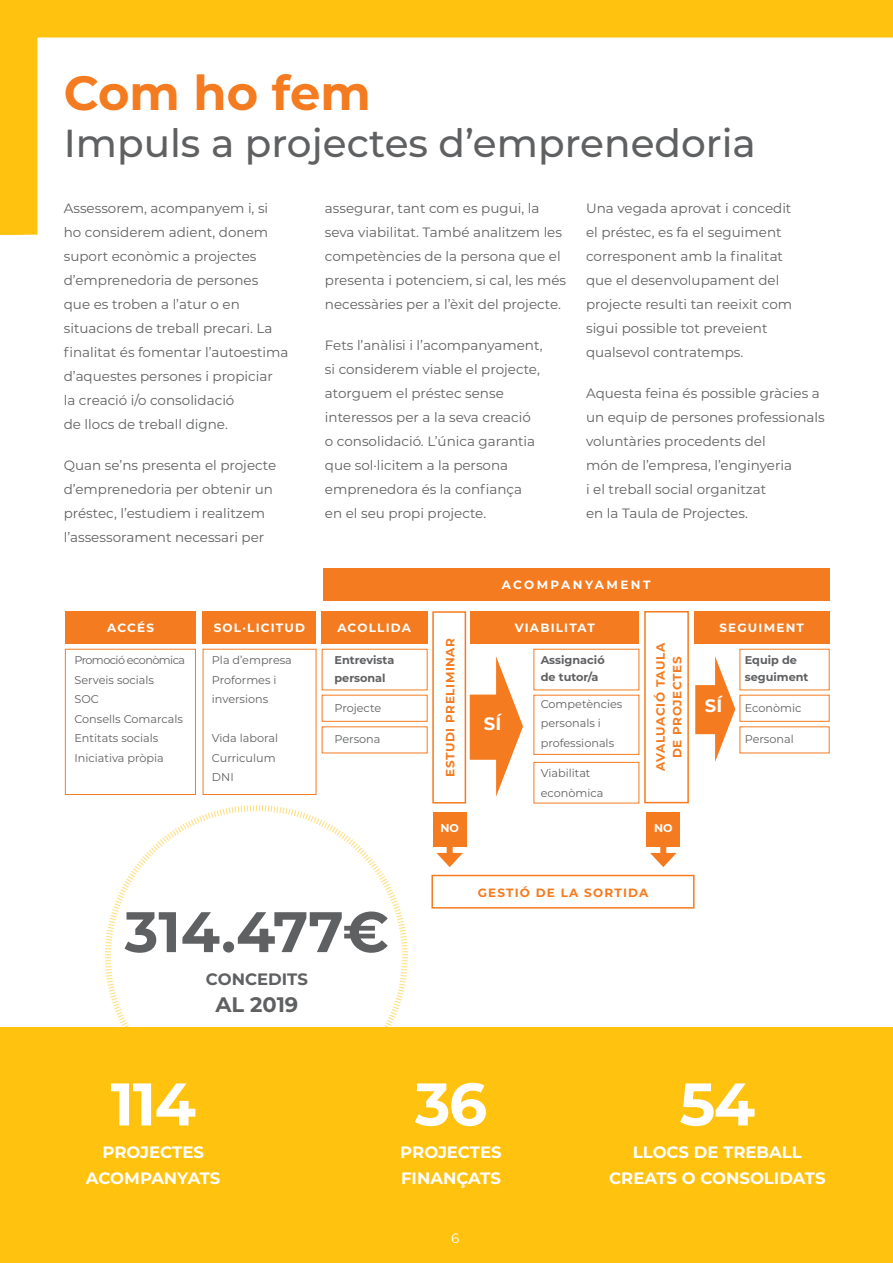
<style>
.page{position:relative;width:893px;height:1263px;background:#fff}
.page>*{position:absolute;margin:0;border:0;box-sizing:border-box;transform-origin:0 0}
.t1{font:700 60px "Montserrat";letter-spacing:-.025em;color:#fff}
.t2{font:700 57px "Montserrat";color:#5f6062}
.t3{font:700 48px "Montserrat";color:#f47b20}
.t4{font:500 39px "Montserrat";color:#5f6062}
.t5{font:700 21px "Montserrat";color:#5f6062}
.t6{font:700 18px "Montserrat";color:#fff}
.t7{font:700 16.5px/25.5px "Montserrat";color:#fff;text-align:center}
.t8{font:700 16.5px "Montserrat";color:#5f6062}
.t9{font:13.5px/24px "Montserrat";color:#5f6062}
.t10{font:13.5px "Montserrat";color:#fff}
.t11{font:700 12px "Montserrat";letter-spacing:.1em;color:#fff}
.t12{font:700 12px/16.5px "Montserrat";letter-spacing:.05em;color:#f47b20;text-align:center}
.t13{font:700 12px "Montserrat";letter-spacing:.1em;color:#f47b20}
.t14{font:700 12px "Montserrat";letter-spacing:.2em;color:#fff}
.t15{font:11.25px/19.5px "Montserrat";color:#5f6062}
.t16{font:700 11.25px/16.5px "Montserrat";color:#5f6062}
.t17{font:700 11.25px "Montserrat";color:#fff}
</style>
<div class="page">
<div style="left:0;top:1027px;width:893px;height:236px;background:#ffc20e"></div>
<svg style="left:0;top:0;width:893px;height:235px"></svg>
<svg style="left:104px;top:805px;width:305px;height:223px"></svg>
<div style="left:322px;top:695px;width:106px;height:27px;border:1px solid #f47b20"></div>
<div style="left:739px;top:695px;width:91px;height:27px;border:1px solid #f47b20"></div>
<div style="left:65px;top:611px;width:131px;height:32px;background:#f47b20"></div>
<div style="left:203px;top:611px;width:113px;height:32px;background:#f47b20"></div>
<div style="left:321px;top:611px;width:106px;height:32px;background:#f47b20"></div>
<div style="left:471px;top:611px;width:168px;height:32px;background:#f47b20"></div>
<div style="left:431px;top:875px;width:263px;height:33px;border:2px solid #f47b20"></div>
<div style="left:323px;top:569px;width:507px;height:32px;background:#f47b20"></div>
<div style="left:694px;top:611px;width:136px;height:32px;background:#f47b20"></div>
<div style="left:432px;top:611px;width:34px;height:192px;border:2px solid #f47b20"></div>
<div style="left:644px;top:611px;width:45px;height:192px;border:2px solid #f47b20"></div>
<div style="left:647px;top:812px;width:33px;height:34px;background:#f47b20"></div>
<div style="left:660px;top:842px;width:6px;height:16px;background:#f47b20"></div>
<svg style="left:650px;top:853px;width:26px;height:14px"></svg>
<div style="left:433px;top:812px;width:33px;height:34px;background:#f47b20"></div>
<div style="left:447px;top:842px;width:6px;height:16px;background:#f47b20"></div>
<svg style="left:436px;top:853px;width:27px;height:14px"></svg>
<svg style="left:470px;top:656px;width:53px;height:141px"></svg>
<svg style="left:695px;top:656px;width:40px;height:106px"></svg>
<div style="left:65px;top:649px;width:131px;height:146px;border:1px solid #f47b20"></div>
<div style="left:533px;top:762px;width:106px;height:41px;border:1px solid #f47b20"></div>
<div style="left:533px;top:695px;width:106px;height:60px;border:1px solid #f47b20"></div>
<div style="left:0;top:1028px;width:893px;height:199px;background:#ffc20e"></div>
<h3 class="t3" style="left:64px;top:59px;width:309px">Com ho fem</h3>
<h3 class="t4" style="left:64px;top:116px;width:694px">Impuls a projectes d’emprenedoria</h3>
<p class="t9" style="left:64px;top:196px;width:226px">Assessorem, acompanyem i, si ho considerem adient, donem suport econòmic a projectes d’emprenedoria de persones<br>que es troben a l’atur o en situacions de treball precari. La finalitat és fomentar l’autoestima d’aquestes persones i propiciar<br>la creació i/o consolidació<br>de llocs de treball digne.</p>
<p class="t9" style="left:64px;top:453px;width:214px">Quan se’ns presenta el projecte d’emprenedoria per obtenir un préstec, l’estudiem i realitzem l’assessorament necessari per</p>
<p class="t9" style="left:325px;top:196px;width:243px">assegurar, tant com es pugui, la seva viabilitat. També analitzem les competències de la persona que el presenta i potenciem, si cal, les més necessàries per a l’èxit del projecte.</p>
<p class="t9" style="left:325px;top:333px;width:219px">Fets l’anàlisi i l’acompanyament, si considerem viable el projecte, atorguem el préstec sense interessos per a la seva creació o consolidació. L’única garantia que sol·licitem a la persona emprenedora és la confiança en el seu propi projecte.</p>
<p class="t9" style="left:586px;top:196px;width:208px">Una vegada aprovat i concedit el préstec, es fa el seguiment corresponent amb la finalitat que el desenvolupament del projecte resulti tan reeixit com sigui possible tot preveient qualsevol contratemps.</p>
<p class="t9" style="left:586px;top:381px;width:240px">Aquesta feina és possible gràcies a un equip de persones professionals voluntàries procedents del<br>món de l’empresa, l’enginyeria<br>i el treball social organitzat<br>en la Taula de Projectes.</p>
<p class="t14" style="left:502px;top:576px;width:150px">ACOMPANYAMENT</p>
<p class="t11" style="left:107px;top:619px;width:48px">ACCÉS</p>
<p class="t11" style="left:214px;top:619px;width:93px">SOL·LICITUD</p>
<p class="t11" style="left:337px;top:619px;width:75px">ACOLLIDA</p>
<p class="t11" style="left:515px;top:619px;width:82px">VIABILITAT</p>
<p class="t11" style="left:719px;top:619px;width:86px">SEGUIMENT</p>
<p class="t15" style="left:74px;top:650px;width:112px">Promoció econòmica<br>Serveis socials<br>SOC<br>Consells Comarcals<br>Entitats socials<br>Iniciativa pròpia</p>
<p class="t15" style="left:212px;top:650px;width:82px">Pla d’empresa<br>Proformes i inversions</p>
<p class="t15" style="left:212px;top:728px;width:68px">Vida laboral<br>Curriculum<br>DNI</p>
<p class="t12" style="left:441px;top:777px;width:140px;rotate:-90deg">ESTUDI PRELIMINAR</p>
<p class="t12" style="left:652px;top:771px;width:130px;rotate:-90deg">AVALUACIÓ TAULA<br>DE PROJECTES</p>
<p class="t16" style="left:334px;top:651px;width:61px;line-height:18px">Entrevista personal</p>
<p class="t16" style="left:745px;top:651px;width:65px">Equip de seguiment</p>
<p class="t15" style="left:334px;top:698px;width:48px">Projecte</p>
<p class="t15" style="left:745px;top:698px;width:58px">Econòmic</p>
<p class="t15" style="left:334px;top:729px;width:48px">Persona</p>
<p class="t15" style="left:745px;top:729px;width:51px">Personal</p>
<p class="t16" style="left:541px;top:651px;width:65px">Assignació de tutor/a</p>
<h3 class="t6" style="left:705px;top:693px;width:19px">SÍ</h3>
<p class="t15" style="left:541px;top:693px;width:83px">Competències personals i professionals</p>
<p class="t15" style="left:541px;top:763px;width:64px">Viabilitat econòmica</p>
<h3 class="t6" style="left:484px;top:710px;width:19px">SÍ</h3>
<p class="t17" style="left:441px;top:820px;width:20px">NO</p>
<p class="t17" style="left:654px;top:820px;width:20px">NO</p>
<p class="t13" style="left:478px;top:884px;width:172px">GESTIÓ DE LA SORTIDA</p>
<h2 class="t2" style="left:125px;top:891px;width:266px">314.477€</h2>
<p class="t8" style="left:206px;top:967px;width:103px">CONCEDITS</p>
<h3 class="t5" style="left:215px;top:989px;width:84px">AL 2019</h3>
<h1 class="t1" style="left:111px;top:1061px;width:87px">114</h1>
<p class="t7" style="left:86px;top:1139px;width:136px">PROJECTES<br>ACOMPANYATS</p>
<h1 class="t1" style="left:415px;top:1061px;width:74px">36</h1>
<p class="t7" style="left:400px;top:1139px;width:103px;text-align:left">PROJECTES<br>FINANÇATS</p>
<p class="t10" style="left:451px;top:1228px;width:10px">6</p>
<h1 class="t1" style="left:680px;top:1061px;width:77px">54</h1>
<p class="t7" style="left:609px;top:1139px;width:218px">LLOCS DE TREBALL<br>CREATS O CONSOLIDATS</p>
</div>
